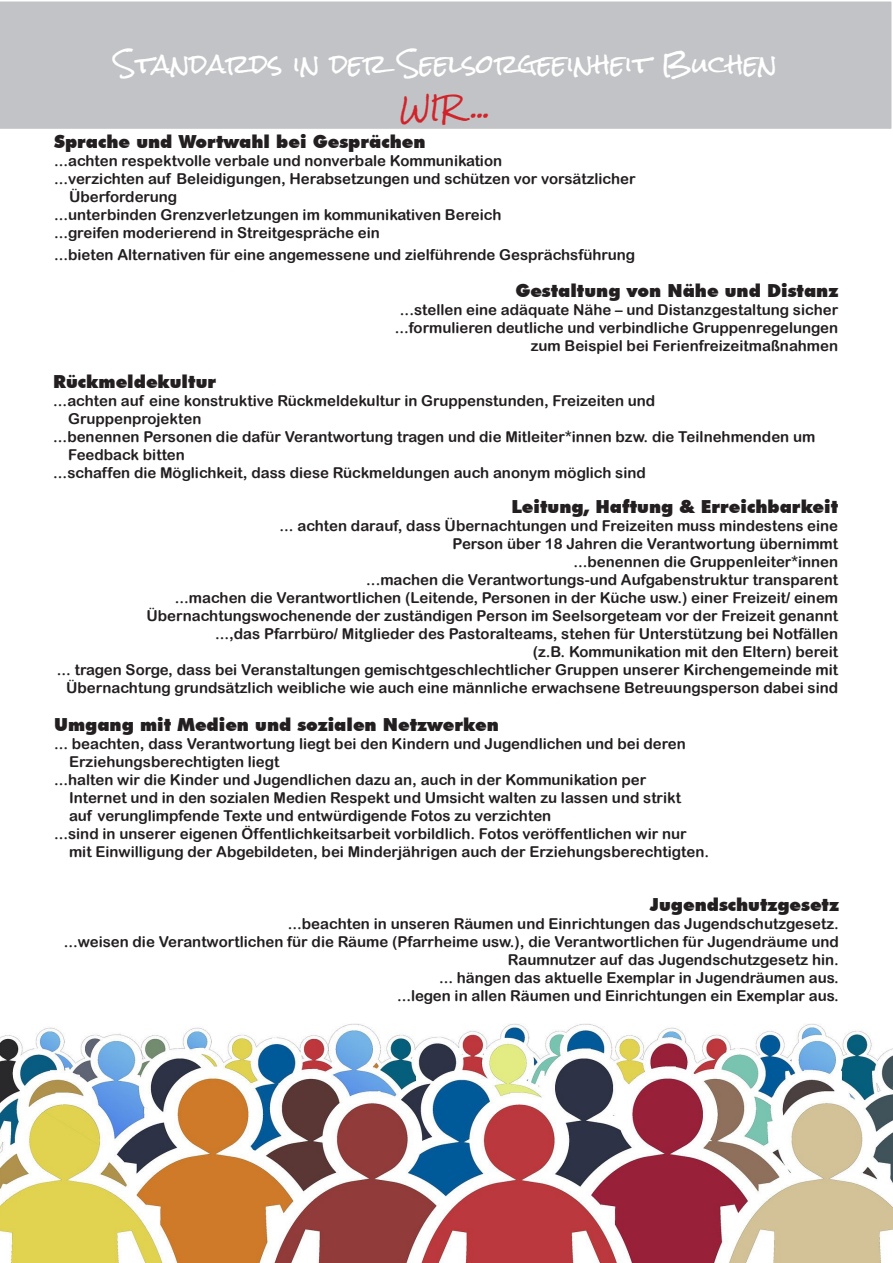
<style>
.page{position:relative;width:893px;height:1263px;background:#fff}
.page>*{position:absolute;margin:0;border:0;box-sizing:border-box;transform-origin:0 0}
.t1{font:25.5px "Rock Salt Pro";color:#fff}
.t2{font:25.5px "Rock Salt Pro";color:#d1232a}
.t3{font:900 18px "Futura BT";color:#231f20}
.t4{font:15px/18px "Arial Rounded MT Bold";color:#231f20;text-align:right}
</style>
<div class="page">
<img style="left:0;top:1023px;width:893px;height:240px">
<div style="left:0;top:1px;width:892px;height:128px;background:#c2c3c6"></div>
<p class="t1" style="left:114px;top:50px;width:665px">Standards in der Seelsorgeeinheit Buchen</p>
<p class="t2" style="left:401px;top:94px;width:92px">WIR...</p>
<p class="t3" style="left:54px;top:131px;width:373px">Sprache und Wortwahl bei Gesprächen</p>
<p class="t4" style="left:54px;top:152px;width:450px">...achten respektvolle verbale und nonverbale Kommunikation</p>
<p class="t4" style="left:54px;top:170px;width:583px">...verzichten auf Beleidigungen, Herabsetzungen und schützen vor vorsätzlicher</p>
<p class="t4" style="left:69px;top:188px;width:110px">Überforderung</p>
<p class="t4" style="left:54px;top:206px;width:449px">...unterbinden Grenzverletzungen im kommunikativen Bereich</p>
<p class="t4" style="left:54px;top:224px;width:327px">...greifen moderierend in Streitgespräche ein</p>
<p class="t4" style="left:54px;top:245px;width:583px">...bieten Alternativen für eine angemessene und zielführende Gesprächsführung</p>
<p class="t3" style="left:515px;top:280px;width:324px">Gestaltung von Nähe und Distanz</p>
<p class="t4" style="left:400px;top:301px;width:440px">...stellen eine adäquate Nähe – und Distanzgestaltung sicher</p>
<p class="t4" style="left:395px;top:319px;width:445px">...formulieren deutliche und verbindliche Gruppenregelungen zum Beispiel bei Ferienfreizeitmaßnahmen</p>
<p class="t3" style="left:53px;top:371px;width:164px">Rückmeldekultur</p>
<p class="t4" style="left:53px;top:392px;width:604px">...achten auf eine konstruktive Rückmeldekultur in Gruppenstunden, Freizeiten und</p>
<p class="t4" style="left:68px;top:410px;width:135px">Gruppenprojekten</p>
<p class="t4" style="left:53px;top:428px;width:764px">...benennen Personen die dafür Verantwortung tragen und die Mitleiter*innen bzw. die Teilnehmenden um</p>
<p class="t4" style="left:68px;top:446px;width:118px">Feedback bitten</p>
<p class="t4" style="left:53px;top:464px;width:594px">...schaffen die Möglichkeit, dass diese Rückmeldungen auch anonym möglich sind</p>
<p class="t3" style="left:511px;top:496px;width:328px">Leitung, Haftung &amp; Erreichbarkeit</p>
<p class="t4" style="left:280px;top:517px;width:560px">... achten darauf, dass Übernachtungen und Freizeiten muss mindestens eine</p>
<p class="t4" style="left:453px;top:535px;width:387px">Person über 18 Jahren die Verantwortung übernimmt</p>
<p class="t4" style="left:573px;top:553px;width:266px">...benennen die Gruppenleiter*innen</p>
<p class="t4" style="left:366px;top:571px;width:473px">...machen die Verantwortungs-und Aufgabenstruktur transparent</p>
<p class="t4" style="left:175px;top:589px;width:665px">...machen die Verantwortlichen (Leitende, Personen in der Küche usw.) einer Freizeit/ einem</p>
<p class="t4" style="left:147px;top:607px;width:693px">Übernachtungswochenende der zuständigen Person im Seelsorgeteam vor der Freizeit genannt</p>
<p class="t4" style="left:215px;top:625px;width:625px">...,das Pfarrbüro/ Mitglieder des Pastoralteams, stehen für Unterstützung bei Notfällen</p>
<p class="t4" style="left:533px;top:643px;width:307px">(z.B. Kommunikation mit den Eltern) bereit</p>
<p class="t4" style="left:57px;top:661px;width:783px">... tragen Sorge, dass bei Veranstaltungen gemischtgeschlechtlicher Gruppen unserer Kirchengemeinde mit<br>Übernachtung grundsätzlich weibliche wie auch eine männliche erwachsene Betreuungsperson dabei sind</p>
<p class="t3" style="left:54px;top:714px;width:446px">Umgang mit Medien und sozialen Netzwerken</p>
<p class="t4" style="left:54px;top:735px;width:633px">... beachten, dass Verantwortung liegt bei den Kindern und Jugendlichen und bei deren</p>
<p class="t4" style="left:69px;top:753px;width:212px">Erziehungsberechtigten liegt</p>
<p class="t4" style="left:54px;top:771px;width:594px">...halten wir die Kinder und Jugendlichen dazu an, auch in der Kommunikation per</p>
<p class="t4" style="left:69px;top:789px;width:614px">Internet und in den sozialen Medien Respekt und Umsicht walten zu lassen und strikt</p>
<p class="t4" style="left:69px;top:807px;width:484px">auf verunglimpfende Texte und entwürdigende Fotos zu verzichten</p>
<p class="t4" style="left:54px;top:825px;width:634px">...sind in unserer eigenen Öffentlichkeitsarbeit vorbildlich. Fotos veröffentlichen wir nur</p>
<p class="t4" style="left:69px;top:843px;width:642px">mit Einwilligung der Abgebildeten, bei Minderjährigen auch der Erziehungsberechtigten.</p>
<p class="t3" style="left:650px;top:893px;width:190px">Jugendschutzgesetz</p>
<p class="t4" style="left:288px;top:914px;width:553px">...beachten in unseren Räumen und Einrichtungen das Jugendschutzgesetz.</p>
<p class="t4" style="left:64px;top:932px;width:777px">...weisen die Verantwortlichen für die Räume (Pfarrheime usw.), die Verantwortlichen für Jugendräume und</p>
<p class="t4" style="left:508px;top:950px;width:333px">Raumnutzer auf das Jugendschutzgesetz hin.</p>
<p class="t4" style="left:439px;top:968px;width:401px">... hängen das aktuelle Exemplar in Jugendräumen aus.</p>
<p class="t4" style="left:397px;top:986px;width:443px">...legen in allen Räumen und Einrichtungen ein Exemplar aus.</p>
</div>
